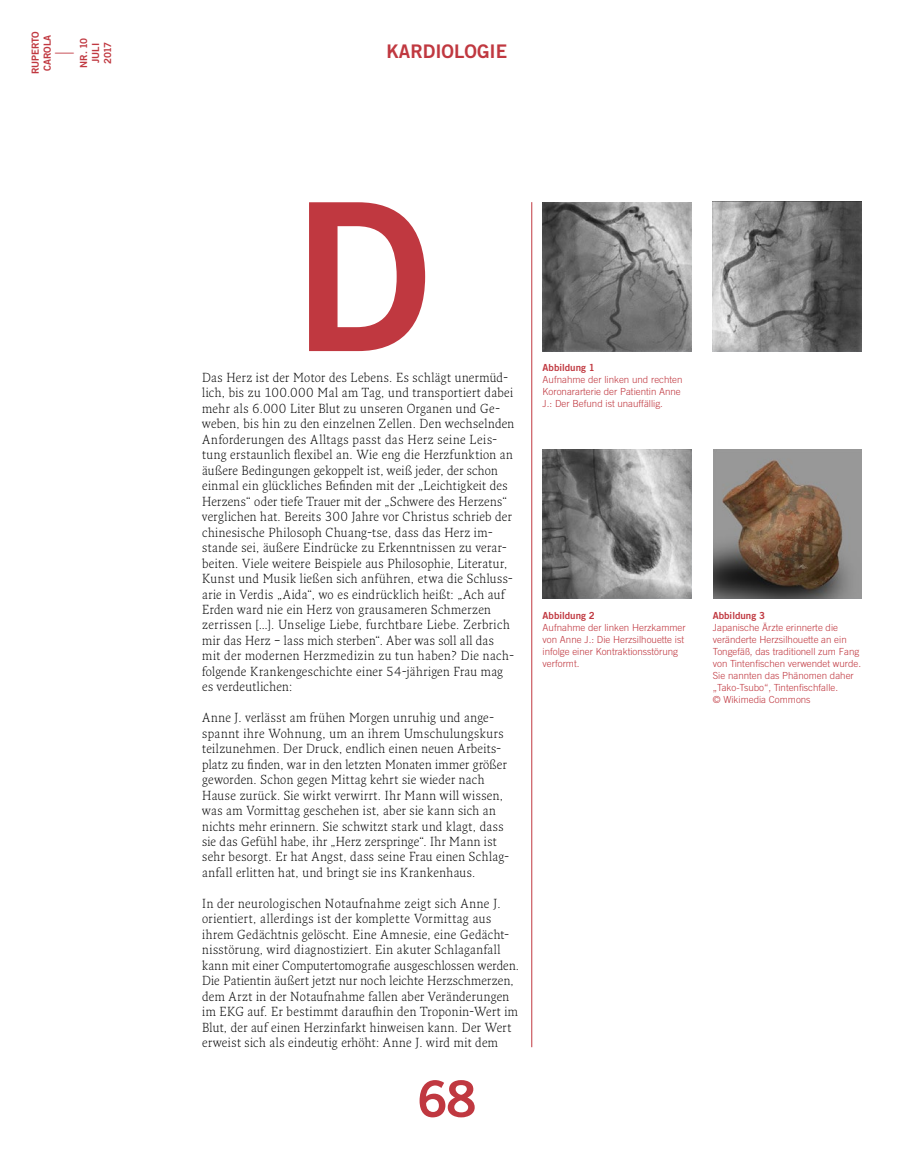
<style>
.page{position:relative;width:915px;height:1149px;background:#fff}
.page>*{position:absolute;margin:0;border:0;box-sizing:border-box;transform-origin:0 0}
.t1{font:205.95px "Trade Gothic LT Std Bd 2";color:#c03840}
.t2{font:50.25px "Trade Gothic LT Std Bd 2";color:#c03840}
.t3{font:18.75px "Trade Gothic LT Std Bd 2";color:#c03840}
.t4{font:300 18.75px "Trade Gothic LT Std";color:#c03840}
.t5{font:300 12.75px/15.5px "Fresco Pro";letter-spacing:.03em;color:#000}
.t6{font:300 9.75px/12px "Trade Gothic LT Std";color:#c03840}
.t7{font:9.75px/12px "Trade Gothic LT Std Bd 2";color:#c03840;text-align:center}
</style>
<div class="page">
<hr style="left:531px;top:202px;width:1px;height:844px;background:#c03840">
<img style="left:542px;top:202px;width:149px;height:149px">
<img style="left:712px;top:202px;width:149px;height:149px">
<img style="left:542px;top:449px;width:149px;height:149px">
<img style="left:713px;top:449px;width:148px;height:149px">
<p class="t7" style="left:29px;top:74px;width:45px;rotate:-90deg">RUPERTO<br>CAROLA</p>
<p class="t7" style="left:77px;top:68px;width:31px;rotate:-90deg">NR. 10</p>
<h3 class="t4" style="left:55px;top:40px;width:20px">—</h3>
<p class="t7" style="left:89px;top:64px;width:24px;text-align:left;rotate:-90deg">JULI<br>2017</p>
<h3 class="t3" style="left:386px;top:40px;width:122px">KARDIOLOGIE</h3>
<h1 class="t1" style="left:293px;top:150px;width:139px">D</h1>
<p class="t5" style="left:202px;top:369px;width:313px">Das Herz ist der Motor des Lebens. Es schlägt unermüd&shy;lich, bis zu 100.000 Mal am Tag, und transportiert dabei mehr als 6.000 Liter Blut zu unseren Organen und Ge&shy;weben, bis hin zu den einzelnen Zellen. Den wechselnden Anforderungen des Alltags passt das Herz seine Leis&shy;tung erstaunlich flexibel an. Wie eng die Herzfunktion an äußere Bedingungen gekoppelt ist, weiß jeder, der schon einmal ein glückliches Befinden mit der „Leichtigkeit des Herzens“ oder tiefe Trauer mit der „Schwere des Herzens“ verglichen hat. Bereits 300 Jahre vor Christus schrieb der chinesische Philosoph Chuang-tse, dass das Herz im&shy;stande sei, äußere Eindrücke zu Erkenntnissen zu verar&shy;beiten. Viele weitere Beispiele aus Philosophie, Literatur, Kunst und Musik ließen sich anführen, etwa die Schluss&shy;arie in Verdis „Aida“, wo es eindrücklich heißt: „Ach auf Erden ward nie ein Herz von grausameren Schmerzen zerrissen […]. Unselige Liebe, furchtbare Liebe. Zerbrich mir das Herz – lass mich sterben“. Aber was soll all das mit der modernen Herzmedizin zu tun haben? Die nach&shy;folgende Krankengeschichte einer 54-jährigen Frau mag es verdeutlichen:</p>
<p class="t5" style="left:202px;top:709px;width:308px">Anne J. verlässt am frühen Morgen unruhig und ange&shy;spannt ihre Wohnung, um an ihrem Umschulungskurs teilzunehmen. Der Druck, endlich einen neuen Arbeits&shy;platz zu finden, war in den letzten Monaten immer größer geworden. Schon gegen Mittag kehrt sie wieder nach Hause zurück. Sie wirkt verwirrt. Ihr Mann will wissen, was am Vormittag geschehen ist, aber sie kann sich an nichts mehr erinnern. Sie schwitzt stark und klagt, dass sie das Gefühl habe, ihr „Herz zerspringe“. Ihr Mann ist sehr besorgt. Er hat Angst, dass seine Frau einen Schlag&shy;anfall erlitten hat, und bringt sie ins Krankenhaus.</p>
<p class="t5" style="left:202px;top:894px;width:318px">In der neurologischen Notaufnahme zeigt sich Anne J. orientiert, allerdings ist der komplette Vormittag aus ihrem Gedächtnis gelöscht. Eine Amnesie, eine Gedächt&shy;nisstörung, wird diagnostiziert. Ein akuter Schlaganfall kann mit einer Computertomografie ausgeschlossen werden.<br>Die Patientin äußert jetzt nur noch leichte Herzschmerzen, dem Arzt in der Notaufnahme fallen aber Veränderungen im EKG auf. Er bestimmt daraufhin den Troponin-Wert im Blut, der auf einen Herzinfarkt hinweisen kann. Der Wert erweist sich als eindeutig erhöht: Anne J. wird mit dem</p>
<h2 class="t2" style="left:417px;top:1067px;width:61px">68</h2>
<p class="t7" style="left:542px;top:361px;width:54px">Abbildung 1</p>
<p class="t6" style="left:542px;top:373px;width:141px">Aufnahme der linken und rechten<br>Koronararterie der Patientin Anne<br>J.: Der Befund ist unauffällig.</p>
<p class="t7" style="left:542px;top:608px;width:54px">Abbildung 2</p>
<p class="t6" style="left:542px;top:620px;width:145px">Aufnahme der linken Herzkammer von Anne J.: Die Herzsilhouette ist infolge einer Kontraktionsstörung verformt.</p>
<p class="t7" style="left:712px;top:608px;width:54px">Abbildung 3</p>
<p class="t6" style="left:712px;top:620px;width:150px">Japanische Ärzte erinnerte die veränderte Herzsilhouette an ein<br>Tongefäß, das traditionell zum Fang von Tintenfischen verwendet wurde.<br>Sie nannten das Phänomen daher „Tako-Tsubo“, Tintenfischfalle.<br>© Wikimedia Commons</p>
</div>
